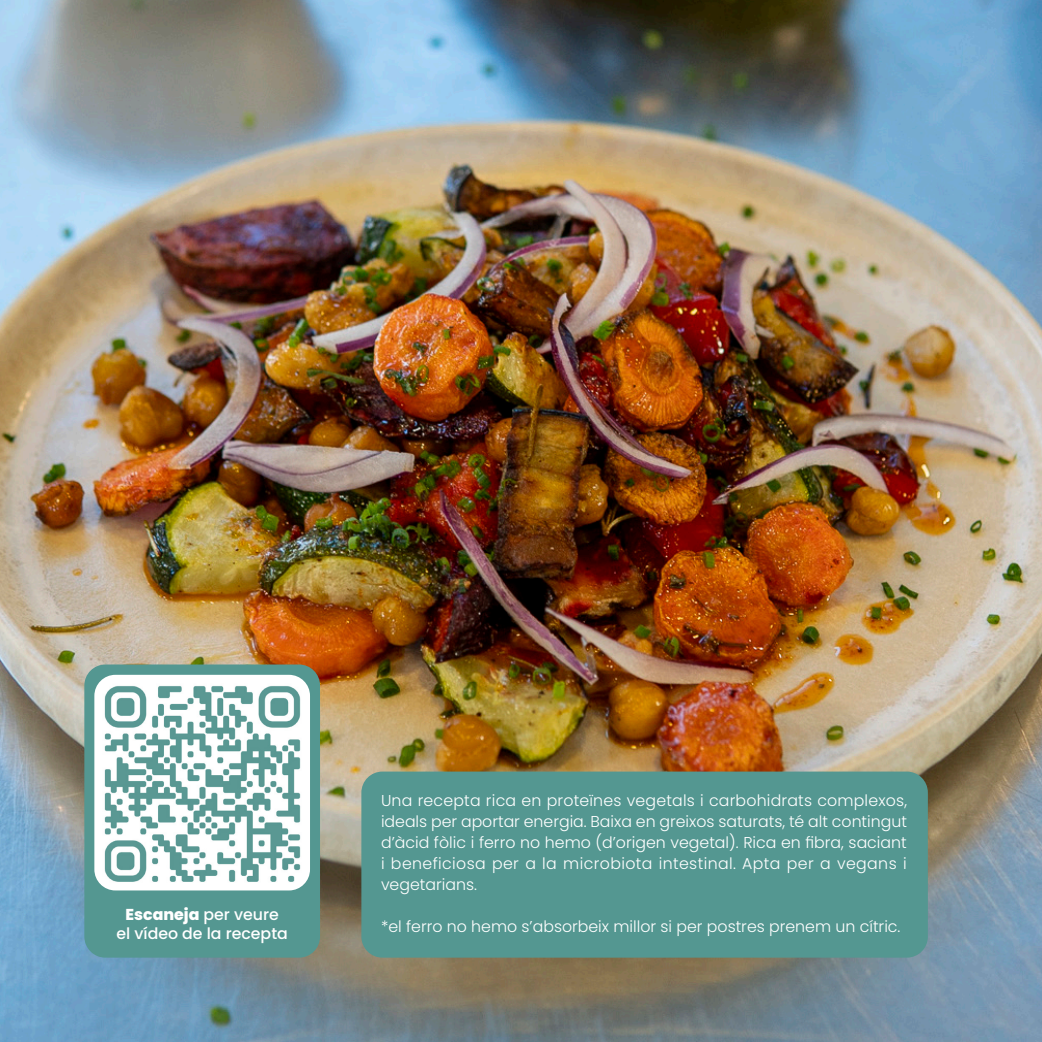
<style>
.page{position:relative;width:1042px;height:1042px;background:#fff}
.page>*{position:absolute;margin:0;border:0;box-sizing:border-box;transform-origin:0 0}
.t1{font:300 15.75px/21px "Poppins";color:#fff;text-align:justify}
.t2{font:500 15.75px "Poppins";color:#fff}
.t3{font:800 15.75px "Poppins";color:#fff}
.s1{font-weight:500}
</style>
<div class="page">
<img style="left:0;top:0;width:1042px;height:1042px">
<div style="left:361px;top:771px;width:567px;height:186px;background:#549791;border-radius:21px"></div>
<div style="left:84px;top:664px;width:236px;height:293px;background:#549791;border-radius:21px"></div>
<div style="left:94px;top:675px;width:216px;height:215px;background:#fff;border-radius:21px"></div>
<img style="left:104px;top:686px;width:197px;height:196px">
<p class="t3" style="left:125px;top:905px;width:155px">Escaneja <span class="s1">per veure</span></p>
<p class="t2" style="left:116px;top:924px;width:173px">el vídeo de la recepta</p>
<p class="t1" style="left:381px;top:790px;width:527px">Una recepta rica en proteïnes vegetals i carbohidrats complexos, ideals per aportar energia. Baixa en greixos saturats, té alt contingut d’àcid fòlic i ferro no hemo (d’origen vegetal). Rica en fibra, saciant i beneficiosa per a la microbiota intestinal. Apta per a vegans i vegetarians.</p>
<p class="t1" style="left:381px;top:916px;width:521px">*el ferro no hemo s’absorbeix millor si per postres prenem un cítric.</p>
</div>
